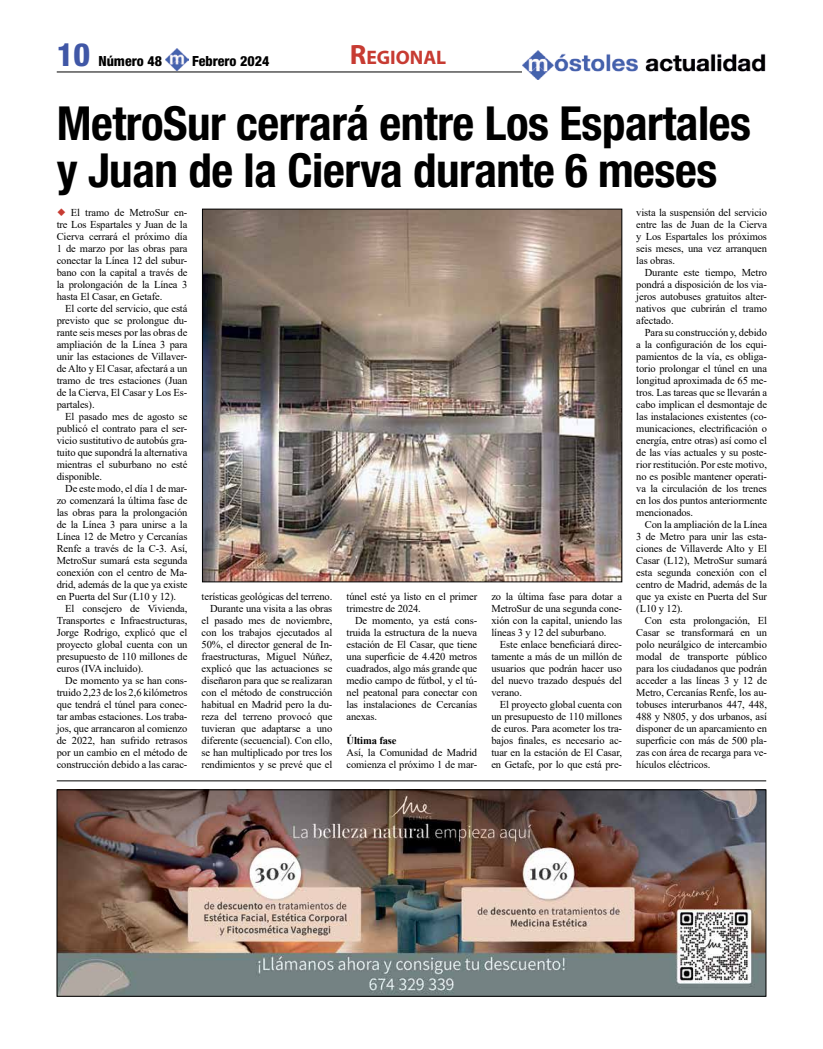
<style>
.page{position:relative;width:823px;height:1049px;background:#fff}
.page>*{position:absolute;margin:0;border:0;box-sizing:border-box;transform-origin:0 0}
.t1{font:700 condensed 47px/47px "Helvetica Neue";letter-spacing:-.01em;color:#000}
.t2{font:800 condensed 32px "Helvetica Neue";color:#4057a6}
.t3{font:700 19.6px "Myriad Pro";color:#c73b32}
.t4{font:800 condensed 14px "Helvetica Neue";color:#000}
.t5{font:10.5px/12px "Times New Roman";letter-spacing:-.01em;color:#000;text-align:justify}
.t6{font:700 10.5px "Times New Roman";letter-spacing:-.01em;color:#000}
.s1{font-size:28px}
</style>
<div class="page">
<img style="left:166px;top:48px;width:22px;height:23px">
<hr style="left:57px;top:72px;width:708px;height:1px;background:#000">
<img style="left:521px;top:51px;width:244px;height:29px">
<hr style="left:57px;top:780px;width:708px;height:1px;background:#000">
<img style="left:204px;top:211px;width:415px;height:369px">
<div style="left:202px;top:209px;width:419px;height:373px;border:1px solid #000"></div>
<img style="left:59px;top:791px;width:704px;height:203px">
<div style="left:57px;top:789px;width:708px;height:207px;border:1px solid #000"></div>
<h2 class="t2" style="left:57px;top:34px;width:35px">10</h2>
<h3 class="t4" style="left:98px;top:52px;width:65px">Número 48</h3>
<h3 class="t4" style="left:192px;top:52px;width:79px">Febrero 2024</h3>
<h3 class="t3" style="left:349px;top:45px;width:98px"><span class="s1">R</span>EGIONAL</h3>
<h1 class="t1" style="left:57px;top:99px;width:695px">MetroSur cerrará entre Los Espartales y Juan de la Cierva durante 6 meses</h1>
<p class="t5" style="left:57px;top:206px;width:132px;text-indent:14px">El tramo de MetroSur en&shy;tre Los Espartales y Juan de la Cierva cerrará el próximo día 1 de marzo por las obras para conectar la Línea 12 del subur&shy;bano con la capital a través de la prolongación de la Línea 3 hasta El Casar, en Getafe.</p>
<p class="t5" style="left:57px;top:302px;width:132px;text-indent:9px">El corte del servicio, que está previsto que se prolongue du&shy;rante seis meses por las obras de ampliación de la Línea 3 para unir las estaciones de Villaver&shy;de Alto y El Casar, afectará a un tramo de tres estaciones (Juan de la Cierva, El Casar y Los Es&shy;partales).</p>
<p class="t5" style="left:57px;top:410px;width:132px;text-indent:9px">El pasado mes de agosto se publicó el contrato para el ser&shy;vicio sustitutivo de autobús gra&shy;tuito que supondrá la alternativa mientras el suburbano no esté disponible.</p>
<p class="t5" style="left:57px;top:482px;width:132px;text-indent:9px">De este modo, el día 1 de mar&shy;zo comenzará la última fase de las obras para la prolongación de la Línea 3 para unirse a la Línea 12 de Metro y Cercanías Renfe a través de la C-3. Así, MetroSur sumará esta segunda conexión con el centro de Ma&shy;drid, además de la que ya existe en Puerta del Sur (L10 y 12).</p>
<p class="t5" style="left:57px;top:602px;width:132px;text-indent:9px">El consejero de Vivienda, Transportes e Infraestructuras, Jorge Rodrigo, explicó que el proyecto global cuenta con un presupuesto de 110 millones de euros (IVA incluido).</p>
<p class="t5" style="left:57px;top:674px;width:132px;text-indent:9px">De momento ya se han cons&shy;truido 2,23 de los 2,6 kilómetros que tendrá el túnel para conec&shy;tar ambas estaciones. Los traba&shy;jos, que arrancaron al comienzo de 2022, han sufrido retrasos por un cambio en el método de construcción debido a las carac-</p>
<p class="t5" style="left:201px;top:590px;width:132px;text-align:right">terísticas geológicas del terreno.<br>Durante una visita a las obras el pasado mes de noviembre, con los trabajos ejecutados al<br>50%, el director general de In&shy;fraestructuras, Miguel Núñez, explicó que las actuaciones se diseñaron para que se realizaran con el método de construcción habitual en Madrid pero la du&shy;reza del terreno provocó que tuvieran que adaptarse a uno diferente (secuencial). Con ello, se han multiplicado por tres los rendimientos y se prevé que el</p>
<p class="t5" style="left:346px;top:590px;width:132px">túnel esté ya listo en el primer trimestre de 2024.</p>
<p class="t5" style="left:346px;top:614px;width:132px;text-indent:9px">De momento, ya está cons&shy;truida la estructura de la nueva estación de El Casar, que tiene una superficie de 4.420 metros cuadrados, algo más grande que medio campo de fútbol, y el tú&shy;nel peatonal para conectar con las instalaciones de Cercanías anexas.</p>
<p class="t6" style="left:346px;top:733px;width:51px">Última fase</p>
<p class="t5" style="left:346px;top:746px;width:132px">Así, la Comunidad de Madrid comienza el próximo 1 de mar-</p>
<p class="t5" style="left:491px;top:590px;width:132px">zo la última fase para dotar a MetroSur de una segunda cone&shy;xión con la capital, uniendo las líneas 3 y 12 del suburbano.</p>
<p class="t5" style="left:491px;top:638px;width:132px;text-indent:9px">Este enlace beneficiará direc&shy;tamente a más de un millón de usuarios que podrán hacer uso del nuevo trazado después del verano.</p>
<p class="t5" style="left:491px;top:698px;width:132px;text-indent:9px">El proyecto global cuenta con un presupuesto de 110 millones de euros. Para acometer los tra&shy;bajos finales, es necesario ac&shy;tuar en la estación de El Casar, en Getafe, por lo que está pre-</p>
<p class="t5" style="left:636px;top:206px;width:132px">vista la suspensión del servicio entre las de Juan de la Cierva y Los Espartales los próximos seis meses, una vez arranquen las obras.</p>
<p class="t5" style="left:636px;top:266px;width:132px;text-indent:9px">Durante este tiempo, Metro pondrá a disposición de los via&shy;jeros autobuses gratuitos alter&shy;nativos que cubrirán el tramo afectado.</p>
<p class="t5" style="left:636px;top:326px;width:132px;text-indent:9px">Para su construcción y, debido a la configuración de los equi&shy;pamientos de la vía, es obliga&shy;torio prolongar el túnel en una longitud aproximada de 65 me&shy;tros. Las tareas que se llevarán a cabo implican el desmontaje de las instalaciones existentes (co&shy;municaciones, electrificación o energía, entre otras) así como el de las vías actuales y su poste&shy;rior restitución. Por este motivo, no es posible mantener operati&shy;va la circulación de los trenes en los dos puntos anteriormente mencionados.</p>
<p class="t5" style="left:636px;top:518px;width:132px;text-indent:9px">Con la ampliación de la Línea 3 de Metro para unir las esta&shy;ciones de Villaverde Alto y El Casar (L12), MetroSur sumará esta segunda conexión con el centro de Madrid, además de la que ya existe en Puerta del Sur (L10 y 12).</p>
<p class="t5" style="left:636px;top:614px;width:132px;text-indent:9px">Con esta prolongación, El Casar se transformará en un polo neurálgico de intercambio modal de transporte público para los ciudadanos que podrán acceder a las líneas 3 y 12 de Metro, Cercanías Renfe, los au&shy;tobuses interurbanos 447, 448, 488 y N805, y dos urbanos, así disponer de un aparcamiento en superficie con más de 500 pla&shy;zas con área de recarga para ve&shy;hículos eléctricos.</p>
</div>
